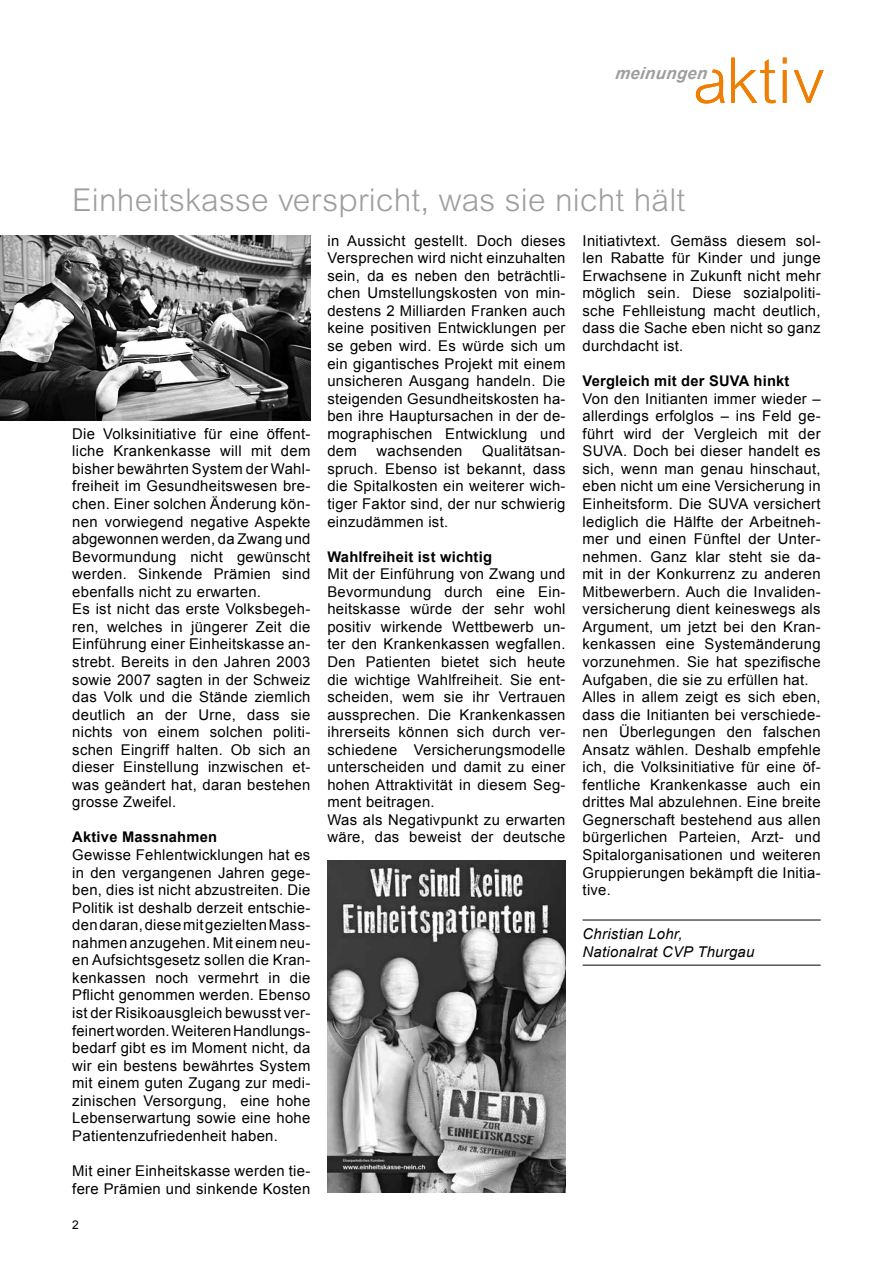
<style>
.page{position:relative;width:893px;height:1263px;background:#fff}
.page>*{position:absolute;margin:0;border:0;box-sizing:border-box;transform-origin:0 0}
.t1{font:300 63.15px "Arial MT Std";letter-spacing:.02em;color:#ee7f04}
.t2{font:300 31.5px "Arial MT Std";letter-spacing:.01em;color:#9c9e9f}
.t3{font:italic 700 16.8px "Arial";color:#9c9e9f}
.t4{font:14.85px/17.5px "Arial";letter-spacing:.02em;color:#000}
.t5{font:italic 14.85px/17.5px "Arial";letter-spacing:.02em;color:#000}
.t6{font:700 14.7px "Arial";letter-spacing:.015em;color:#000}
.t7{font:12px "Arial";color:#000}
</style>
<div class="page">
<img style="left:0;top:236px;width:310px;height:185px">
<img style="left:327px;top:860px;width:239px;height:333px">
<hr style="left:583px;top:965px;width:238px;height:1px;background:#000">
<hr style="left:583px;top:920px;width:238px;height:1px;background:#000">
<h1 class="t1" style="left:693px;top:45px;width:133px">aktiv</h1>
<p class="t3" style="left:615px;top:61px;width:97px">meinungen</p>
<p class="t3" style="left:617px;top:61px;width:30px">mei</p>
<h2 class="t2" style="left:72px;top:182px;width:615px">Einheitskasse verspricht, was sie nicht hält</h2>
<p class="t4" style="left:72px;top:425px;width:240px">Die Volksinitiative für eine öffent&shy;liche Krankenkasse will mit dem bisher bewährten System der Wahl&shy;freiheit im Gesundheitswesen bre&shy;chen. Einer solchen Änderung kön&shy;nen vorwiegend negative Aspekte abgewonnen werden, da Zwang und<br>Bevormundung nicht gewünscht werden. Sinkende Prämien sind ebenfalls nicht zu erwarten.<br>Es ist nicht das erste Volksbegeh&shy;ren, welches in jüngerer Zeit die<br>Einführung einer Einheitskasse an&shy;strebt. Bereits in den Jahren 2003 sowie 2007 sagten in der Schweiz das Volk und die Stände ziemlich deutlich an der Urne, dass sie nichts von einem solchen politi&shy;schen Eingriff halten. Ob sich an dieser Einstellung inzwischen et&shy;was geändert hat, daran bestehen grosse Zweifel.</p>
<p class="t6" style="left:72px;top:827px;width:146px">Aktive Massnahmen</p>
<p class="t4" style="left:72px;top:846px;width:240px;text-align:justify">Gewisse Fehlentwicklungen hat es in den vergangenen Jahren gege&shy;ben, dies ist nicht abzustreiten. Die Politik ist deshalb derzeit entschie&shy;den daran, diese mit gezielten Mass&shy;nahmen anzugehen. Mit einem neu&shy;en Aufsichtsgesetz sollen die Kran&shy;kenkassen noch vermehrt in die Pflicht genommen werden. Ebenso ist der Risikoausgleich bewusst ver&shy;feinert worden. Weiteren Handlungs&shy;bedarf gibt es im Moment nicht, da wir ein bestens bewährtes System mit einem guten Zugang zur medi&shy;zinischen Versorgung, eine hohe Lebenserwartung sowie eine hohe Patientenzufriedenheit haben.</p>
<p class="t4" style="left:72px;top:1162px;width:240px">Mit einer Einheitskasse werden tie&shy;fere Prämien und sinkende Kosten</p>
<p class="t7" style="left:72px;top:1216px;width:8px">2</p>
<p class="t4" style="left:327px;top:232px;width:240px;text-align:justify">in Aussicht gestellt. Doch dieses Versprechen wird nicht einzuhalten sein, da es neben den beträchtli&shy;chen Umstellungskosten von min&shy;destens 2 Milliarden Franken auch keine positiven Entwicklungen per se geben wird. Es würde sich um ein gigantisches Projekt mit einem unsicheren Ausgang handeln. Die steigenden Gesundheitskosten ha&shy;ben ihre Hauptursachen in der de&shy;mographischen Entwicklung und dem</p>
<p class="t4" style="left:327px;top:442px;width:240px;text-align:justify;text-indent:155px">Qualitätsan&shy;spruch. Ebenso ist bekannt, dass die Spitalkosten ein weiterer wich&shy;tiger Faktor sind, der nur schwierig einzudämmen ist.</p>
<p class="t6" style="left:327px;top:547px;width:166px">Wahlfreiheit ist wichtig</p>
<p class="t4" style="left:327px;top:565px;width:240px">Mit der Einführung von Zwang und<br>Bevormundung durch eine Ein&shy;heitskasse würde der sehr wohl positiv wirkende Wettbewerb un&shy;ter den Krankenkassen wegfallen.<br>Den Patienten bietet sich heute die wichtige Wahlfreiheit. Sie ent&shy;scheiden, wem sie ihr Vertrauen aussprechen. Die Krankenkassen ihrerseits können sich durch ver&shy;schiedene Versicherungsmodelle unterscheiden und damit zu einer hohen Attraktivität in diesem Seg&shy;ment beitragen.<br>Was als Negativpunkt zu erwarten wäre, das beweist der deutsche</p>
<p class="t4" style="left:376px;top:442px;width:88px">wachsenden</p>
<p class="t4" style="left:583px;top:232px;width:240px;text-align:justify">Initiativtext. Gemäss diesem sol&shy;len Rabatte für Kinder und junge Erwachsene in Zukunft nicht mehr möglich sein. Diese sozialpoliti&shy;sche Fehlleistung macht deutlich, dass die Sache eben nicht so ganz durchdacht ist.</p>
<p class="t6" style="left:583px;top:371px;width:208px">Vergleich mit der SUVA hinkt</p>
<p class="t4" style="left:583px;top:390px;width:240px">Von den Initianten immer wieder – allerdings erfolglos – ins Feld ge&shy;führt wird der Vergleich mit der<br>SUVA. Doch bei dieser handelt es sich, wenn man genau hinschaut, eben nicht um eine Versicherung in<br>Einheitsform. Die SUVA versichert lediglich die Hälfte der Arbeitneh&shy;mer und einen Fünftel der Unter&shy;nehmen. Ganz klar steht sie da&shy;mit in der Konkurrenz zu anderen<br>Mitbewerbern. Auch die Invaliden&shy;versicherung dient keineswegs als<br>Argument, um jetzt bei den Kran&shy;kenkassen eine Systemänderung vorzunehmen. Sie hat spezifische<br>Aufgaben, die sie zu erfüllen hat.<br>Alles in allem zeigt es sich eben, dass die Initianten bei verschiede&shy;nen Überlegungen den falschen<br>Ansatz wählen. Deshalb empfehle ich, die Volksinitiative für eine öf&shy;fentliche Krankenkasse auch ein drittes Mal abzulehnen. Eine breite<br>Gegnerschaft bestehend aus allen bürgerlichen Parteien, Arzt- und<br>Spitalorganisationen und weiteren<br>Gruppierungen bekämpft die Initia&shy;tive.</p>
<p class="t5" style="left:583px;top:925px;width:173px">Christian Lohr,<br>Nationalrat CVP Thurgau</p>
</div>
